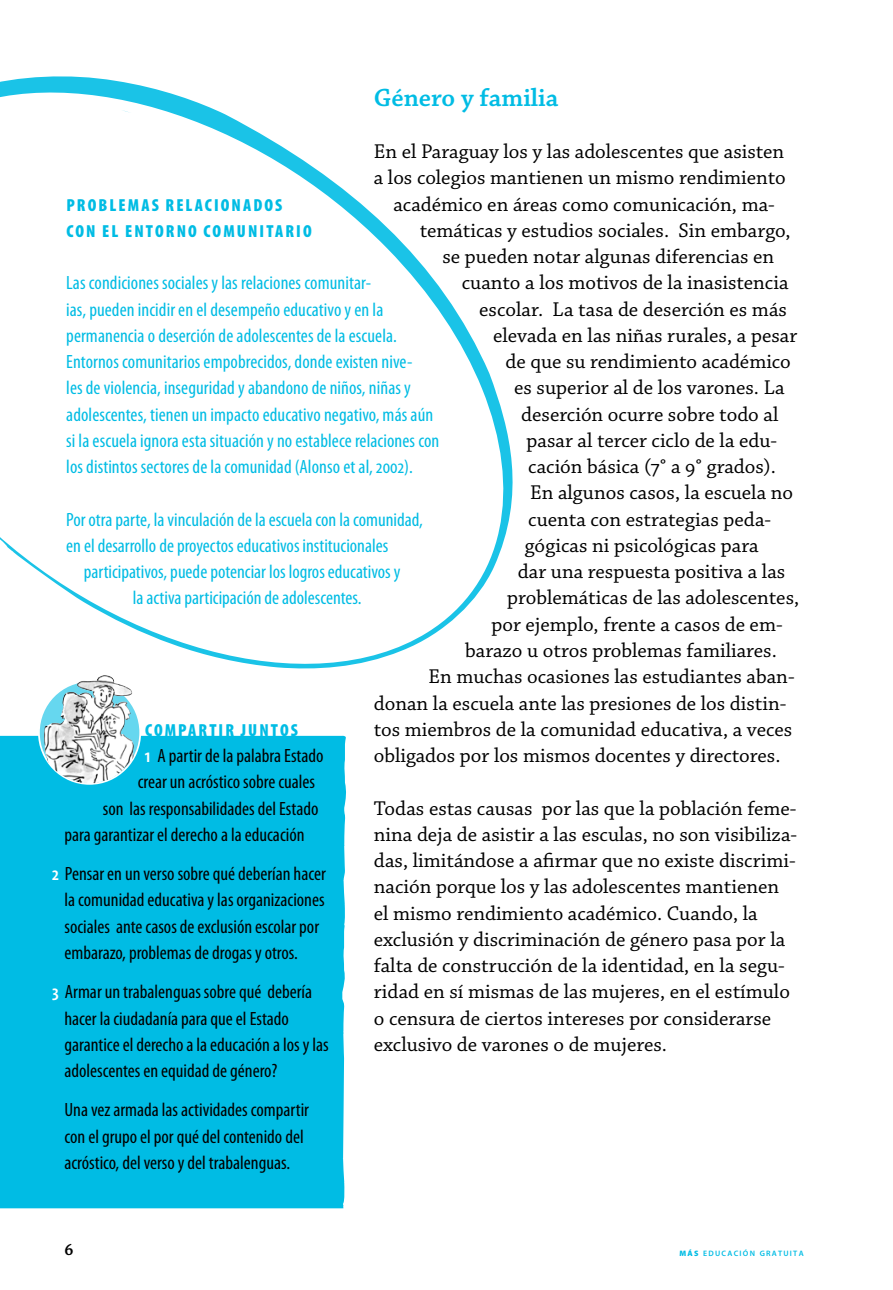
<style>
.page{position:relative;width:893px;height:1290px;background:#fff}
.page>*{position:absolute;margin:0;border:0;box-sizing:border-box;transform-origin:0 0}
.t1{font:600 26.25px "Chaparral Pro";color:#00bce4}
.t2{font:21px/26.2px "Chaparral Pro";color:#000}
.t3{font:condensed 19.25px/26.2px "Myriad Pro";letter-spacing:.005em;color:#00bce4}
.t4{font:condensed 19.25px/26.2px "Myriad Pro";color:#000}
.t5{font:900 condensed 17.5px/26.2px "Myriad Pro";letter-spacing:.12em;color:#00bce4}
.t6{font:600 7.88px "Myriad Pro";letter-spacing:.16em;color:#00bce4}
.s1{font-weight:600;color:#fff}
.s2{font-weight:900}
</style>
<div class="page">
<div style="left:0;top:736px;width:346px;height:472px;background:#00bce4"></div>
<svg style="left:0;top:76px;width:513px;height:593px"></svg>
<svg style="left:39px;top:681px;width:101px;height:103px"></svg>
<img style="left:44px;top:675px;width:90px;height:109px">
<p class="t1" style="left:374px;top:82px;width:186px">Género y familia</p>
<p class="t2" style="left:374px;top:139px;width:412px">En el Paraguay los y las adolescentes que asisten</p>
<p class="t2" style="left:374px;top:165px;width:413px">a los colegios mantienen un mismo rendimiento</p>
<p class="t2" style="left:393px;top:192px;width:383px">académico en áreas como comunicación, ma-</p>
<p class="t2" style="left:420px;top:218px;width:373px">temáticas y estudios sociales. Sin embargo,</p>
<p class="t2" style="left:442px;top:244px;width:333px">se pueden notar algunas diferencias en</p>
<p class="t2" style="left:462px;top:270px;width:328px">cuanto a los motivos de la inasistencia</p>
<p class="t2" style="left:479px;top:297px;width:309px">escolar. La tasa de deserción es más</p>
<p class="t2" style="left:493px;top:323px;width:306px">elevada en las niñas rurales, a pesar</p>
<p class="t2" style="left:505px;top:349px;width:287px">de que su rendimiento académico</p>
<p class="t2" style="left:514px;top:375px;width:272px">es superior al de los varones. La</p>
<p class="t2" style="left:521px;top:402px;width:259px">deserción ocurre sobre todo al</p>
<p class="t2" style="left:526px;top:428px;width:252px">pasar al tercer ciclo de la edu-</p>
<p class="t2" style="left:528px;top:454px;width:249px">cación básica (7° a 9° grados).</p>
<p class="t2" style="left:530px;top:480px;width:265px">En algunos casos, la escuela no</p>
<p class="t2" style="left:528px;top:507px;width:244px">cuenta con estrategias peda-</p>
<p class="t2" style="left:525px;top:533px;width:235px">gógicas ni psicológicas para</p>
<p class="t2" style="left:518px;top:559px;width:269px">dar una respuesta positiva a las</p>
<p class="t2" style="left:507px;top:585px;width:294px">problemáticas de las adolescentes,</p>
<p class="t2" style="left:491px;top:612px;width:293px">por ejemplo, frente a casos de em-</p>
<p class="t2" style="left:465px;top:638px;width:313px">barazo u otros problemas familiares.</p>
<p class="t2" style="left:428px;top:664px;width:368px">En muchas ocasiones las estudiantes aban-</p>
<p class="t2" style="left:374px;top:690px;width:414px">donan la escuela ante las presiones de los distin-</p>
<p class="t2" style="left:374px;top:717px;width:420px">tos miembros de la comunidad educativa, a veces</p>
<p class="t2" style="left:374px;top:743px;width:408px">obligados por los mismos docentes y directores.</p>
<p class="t2" style="left:374px;top:795px;width:425px">Todas estas causas por las que la población feme&shy;nina deja de asistir a las esculas, no son visibiliza&shy;das, limitándose a afirmar que no existe discrimi&shy;nación porque los y las adolescentes mantienen el mismo rendimiento académico. Cuando, la exclusión y discriminación de género pasa por la falta de construcción de la identidad, en la segu&shy;ridad en sí mismas de las mujeres, en el estímulo o censura de ciertos intereses por considerarse exclusivo de varones o de mujeres.</p>
<p class="t5" style="left:66px;top:191px;width:247px">PROBLEMAS RELACIONADOS<br>CON EL ENTORNO COMUNITARIO</p>
<p class="t3" style="left:66px;top:270px;width:375px">Las condiciones sociales y las relaciones comunitar-<br>ias, pueden incidir en el desempeño educativo y en la permanencia o deserción de adolescentes de la escuela.<br>Entornos comunitarios empobrecidos, donde existen nive-<br>les de violencia, inseguridad y abandono de niños, niñas y adolescentes, tienen un impacto educativo negativo, más aún si la escuela ignora esta situación y no establece relaciones con los distintos sectores de la comunidad (Alonso et al, 2002).</p>
<p class="t3" style="left:66px;top:506px;width:358px">Por otra parte, la vinculación de la escuela con la comunidad, en el desarrollo de proyectos educativos institucionales</p>
<p class="t3" style="left:84px;top:558px;width:318px;text-align:center">participativos, puede potenciar los logros educativos y la activa participación de adolescentes.</p>
<p class="t5" style="left:145px;top:716px;width:155px">COMPARTIR JUNTOS</p>
<p class="t4" style="left:145px;top:742px;width:180px"><span class="s1">1</span> A partir de la palabra Estado</p>
<p class="t4" style="left:138px;top:768px;width:179px">crear un acróstico sobre cuales</p>
<p class="t4" style="left:103px;top:795px;width:217px">son las responsabilidades del Estado</p>
<p class="t4" style="left:64px;top:821px;width:242px">para garantizar el derecho a la educación</p>
<p class="t4" style="left:64px;top:860px;width:263px;text-indent:-12px"><span class="s1">2</span> Pensar en un verso sobre qué deberían hacer la comunidad educativa y las organizaciones sociales ante casos de exclusión escolar por embarazo, problemas de drogas y otros.</p>
<p class="t4" style="left:64px;top:978px;width:266px;text-indent:-12px"><span class="s1">3</span> Armar un trabalenguas sobre qué debería hacer la ciudadanía para que el Estado garantice el derecho a la educación a los y las adolescentes en equidad de género?</p>
<p class="t4" style="left:64px;top:1097px;width:246px">Una vez armada las actividades compartir con el grupo el por qué del contenido del acróstico, del verso y del trabalenguas.</p>
<p class="t6" style="left:679px;top:1248px;width:126px"><span class="s2">más</span> EDUCACIÓN GRATUITA</p>
</div>
